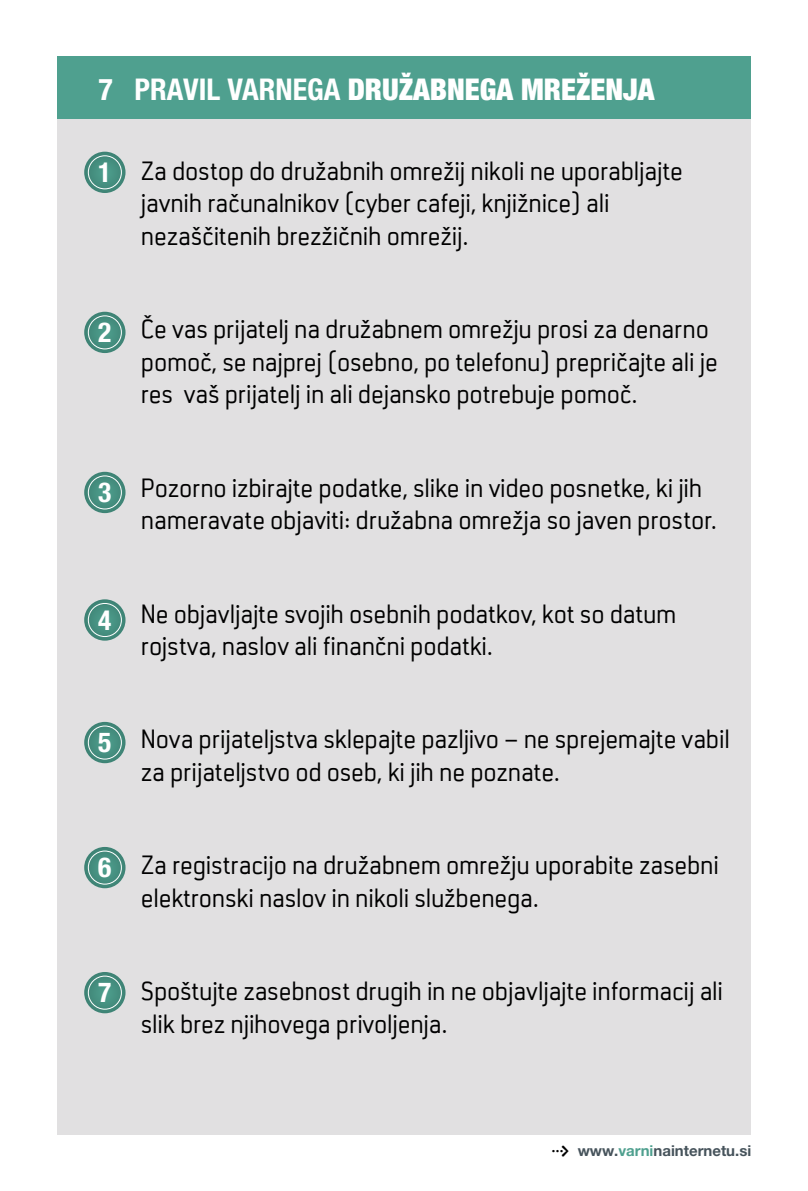
<style>
.page{position:relative;width:808px;height:1191px;background:#fff}
.page>*{position:absolute;margin:0;border:0;box-sizing:border-box;transform-origin:0 0}
.t1{font:900 condensed 30px "Helvetica Neue LT Pro";color:#fff}
.t2{font:27.5px/32.5px "Neustadt";letter-spacing:-.01em;color:#000;scale:.95 1}
.t3{font:700 condensed 27.5px "Helvetica Neue LT Pro";color:#fff}
.t4{font:700 15px "Helvetica Neue LT Pro";color:#46535b}
.s1{font-weight:700}
.s2{font-family:"Eclectic Web STF";font-weight:400;color:#000}
.s3{color:#4fa08f}
</style>
<div class="page">
<div style="left:57px;top:57px;width:694px;height:62px;background:#4fa08f"></div>
<div style="left:57px;top:119px;width:694px;height:1015px;background:#e1e0e1"></div>
<svg style="left:84px;top:152px;width:42px;height:41px"></svg>
<div style="left:88px;top:155px;width:34px;height:34px;border:1px solid #fff;border-radius:50%"></div>
<svg style="left:84px;top:312px;width:42px;height:41px"></svg>
<div style="left:88px;top:315px;width:34px;height:34px;border:1px solid #fff;border-radius:50%"></div>
<svg style="left:84px;top:472px;width:42px;height:41px"></svg>
<div style="left:88px;top:475px;width:34px;height:34px;border:1px solid #fff;border-radius:50%"></div>
<svg style="left:84px;top:599px;width:42px;height:41px"></svg>
<div style="left:88px;top:603px;width:34px;height:34px;border:1px solid #fff;border-radius:50%"></div>
<svg style="left:84px;top:722px;width:42px;height:41px"></svg>
<div style="left:88px;top:725px;width:34px;height:34px;border:1px solid #fff;border-radius:50%"></div>
<svg style="left:84px;top:847px;width:42px;height:41px"></svg>
<div style="left:88px;top:850px;width:34px;height:34px;border:1px solid #fff;border-radius:50%"></div>
<svg style="left:84px;top:972px;width:42px;height:41px"></svg>
<div style="left:88px;top:975px;width:34px;height:34px;border:1px solid #fff;border-radius:50%"></div>
<p class="t1" style="left:99px;top:71px;width:557px"><span class="s1">7 PRAVIL VARNEGA</span> DRUŽABNEGA MREŽENJA</p>
<p class="t3" style="left:98px;top:156px;width:15px">1</p>
<p class="t2" style="left:141px;top:155px;width:572px">Za dostop do družabnih omrežij nikoli ne uporabljajte javnih računalnikov (cyber cafeji, knjižnice) ali nezaščitenih brezžičnih omrežij.</p>
<p class="t3" style="left:98px;top:316px;width:15px">2</p>
<p class="t2" style="left:141px;top:313px;width:609px">Če vas prijatelj na družabnem omrežju prosi za denarno pomoč, se najprej (osebno, po telefonu) prepričajte ali je res vaš prijatelj in ali dejansko potrebuje pomoč.</p>
<p class="t3" style="left:98px;top:476px;width:15px">3</p>
<p class="t2" style="left:141px;top:472px;width:608px">Pozorno izbirajte podatke, slike in video posnetke, ki jih nameravate objaviti: družabna omrežja so javen prostor.</p>
<p class="t3" style="left:98px;top:603px;width:15px">4</p>
<p class="t2" style="left:141px;top:598px;width:565px">Ne objavljajte svojih osebnih podatkov, kot so datum rojstva, naslov ali finančni podatki.</p>
<p class="t3" style="left:98px;top:726px;width:15px">5</p>
<p class="t2" style="left:141px;top:723px;width:621px">Nova prijateljstva sklepajte pazljivo – ne sprejemajte vabil za prijateljstvo od oseb, ki jih ne poznate.</p>
<p class="t3" style="left:98px;top:851px;width:15px">6</p>
<p class="t2" style="left:141px;top:849px;width:610px">Za registracijo na družabnem omrežju uporabite zasebni elektronski naslov in nikoli službenega.</p>
<p class="t3" style="left:98px;top:976px;width:15px">7</p>
<p class="t2" style="left:141px;top:975px;width:614px">Spoštujte zasebnost drugih in ne objavljajte informacij ali slik brez njihovega privoljenja.</p>
<p class="t4" style="left:552px;top:1141px;width:201px"><span class="s2">0</span> www.<span class="s3">varni</span>nainternetu.si</p>
</div>
